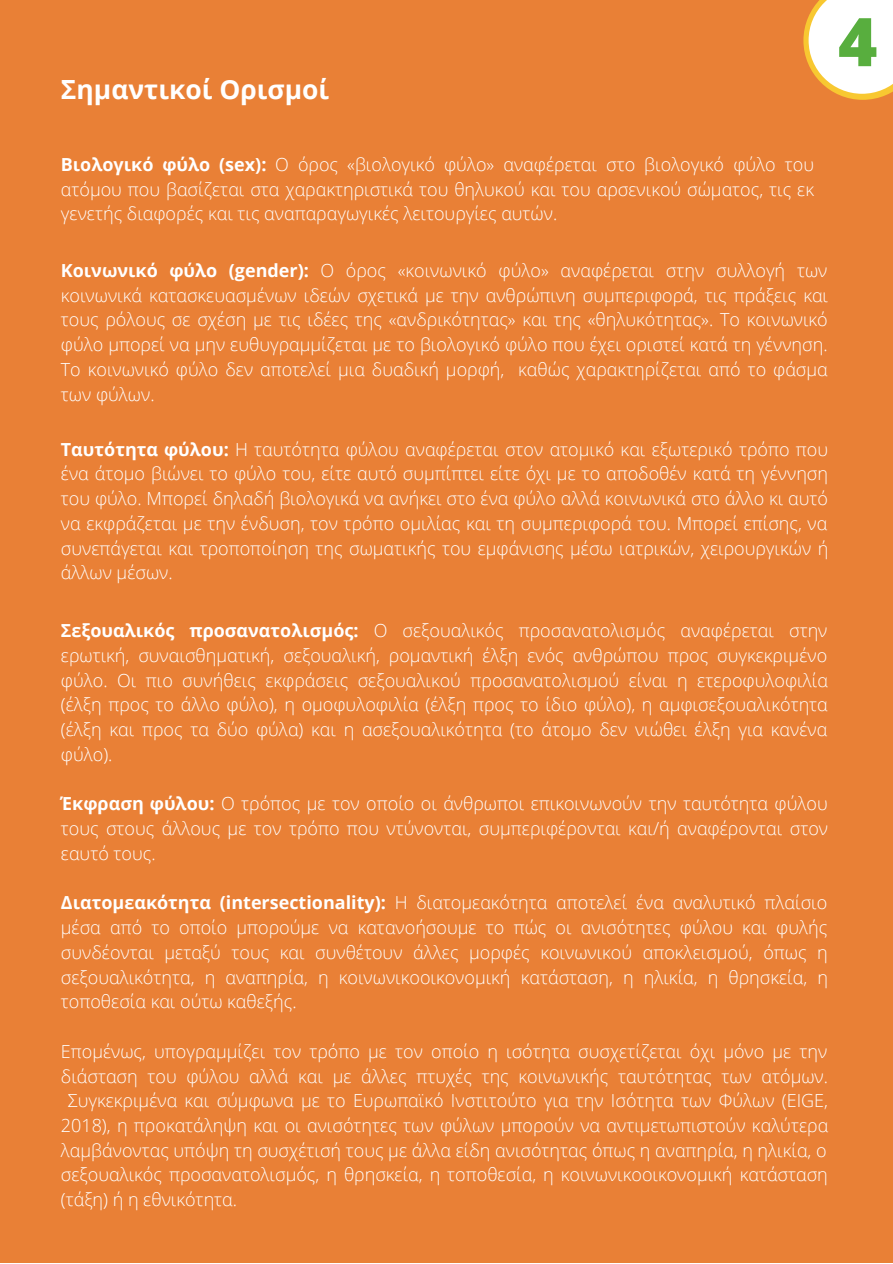
<style>
.page{position:relative;width:893px;height:1264px;background:#fff}
.page>*{position:absolute;margin:0;border:0;box-sizing:border-box;transform-origin:0 0}
.t1{font:800 67.2px "Open Sans";color:#58ae3e}
.t2{font:700 26.4px "Open Sans";color:#fff}
.t3{font:300 18px/24.8px "Open Sans";color:#fff;text-align:justify}
.s1{font-weight:700}
</style>
<div class="page">
<div style="left:0;top:0;width:892px;height:1262px;background:#e98036"></div>
<svg style="left:803px;top:0;width:89px;height:100px;background:#fbe9d1"></svg>
<h2 class="t2" style="left:61px;top:71px;width:270px">Σημαντικοί Ορισμοί</h2>
<h1 class="t1" style="left:838px;top:-6px;width:41px">4</h1>
<p class="t3" style="left:61px;top:151px;width:754px"><span class="s1">Βιολογικό φύλο (sex):</span> Ο όρος «βιολογικό φύλο» αναφέρεται στο βιολογικό φύλο του ατόμου που βασίζεται στα χαρακτηριστικά του θηλυκού και του αρσενικού σώματος, τις εκ γενετής διαφορές και τις αναπαραγωγικές λειτουργίες αυτών.</p>
<p class="t3" style="left:61px;top:257px;width:768px"><span class="s1">Κοινωνικό φύλο (gender):</span> Ο όρος «κοινωνικό φύλο» αναφέρεται στην συλλογή των κοινωνικά κατασκευασμένων ιδεών σχετικά με την ανθρώπινη συμπεριφορά, τις πράξεις και τους ρόλους σε σχέση με τις ιδέες της «ανδρικότητας» και της «θηλυκότητας». Το κοινωνικό φύλο μπορεί να μην ευθυγραμμίζεται με το βιολογικό φύλο που έχει οριστεί κατά τη γέννηση.<br>Το κοινωνικό φύλο δεν αποτελεί μια δυαδική μορφή, καθώς χαρακτηρίζεται από το φάσμα των φύλων.</p>
<p class="t3" style="left:61px;top:436px;width:768px"><span class="s1">Ταυτότητα φύλου:</span> Η ταυτότητα φύλου αναφέρεται στον ατομικό και εξωτερικό τρόπο που ένα άτομο βιώνει το φύλο του, είτε αυτό συμπίπτει είτε όχι με το αποδοθέν κατά τη γέννηση του φύλο. Μπορεί δηλαδή βιολογικά να ανήκει στο ένα φύλο αλλά κοινωνικά στο άλλο κι αυτό να εκφράζεται με την ένδυση, τον τρόπο ομιλίας και τη συμπεριφορά του. Μπορεί επίσης, να συνεπάγεται και τροποποίηση της σωματικής του εμφάνισης μέσω ιατρικών, χειρουργικών ή άλλων μέσων.</p>
<p class="t3" style="left:61px;top:617px;width:768px"><span class="s1">Σεξουαλικός προσανατολισμός:</span> O σεξουαλικός προσανατολισμός αναφέρεται στην ερωτική, συναισθηματική, σεξουαλική, ρομαντική έλξη ενός ανθρώπου προς συγκεκριμένο φύλο. Οι πιο συνήθεις εκφράσεις σεξουαλικού προσανατολισμού είναι η ετεροφυλοφιλία (έλξη προς το άλλο φύλο), η ομοφυλοφιλία (έλξη προς το ίδιο φύλο), η αμφισεξουαλικότητα (έλξη και προς τα δύο φύλα) και η ασεξουαλικότητα (το άτομο δεν νιώθει έλξη για κανένα φύλο).</p>
<p class="t3" style="left:61px;top:791px;width:768px"><span class="s1">Έκφραση φύλου:</span> Ο τρόπος με τον οποίο οι άνθρωποι επικοινωνούν την ταυτότητα φύλου τους στους άλλους με τον τρόπο που ντύνονται, συμπεριφέρονται και/ή αναφέρονται στον εαυτό τους.</p>
<p class="t3" style="left:61px;top:890px;width:768px"><span class="s1">Διατομεακότητα (intersectionality):</span> H διατομεακότητα αποτελεί ένα αναλυτικό πλαίσιο μέσα από το οποίο μπορούμε να κατανοήσουμε το πώς οι ανισότητες φύλου και φυλής συνδέονται μεταξύ τους και συνθέτουν άλλες μορφές κοινωνικού αποκλεισμού, όπως η σεξουαλικότητα, η αναπηρία, η κοινωνικοοικονομική κατάσταση, η ηλικία, η θρησκεία, η τοποθεσία και ούτω καθεξής.</p>
<p class="t3" style="left:61px;top:1038px;width:768px">Επομένως, υπογραμμίζει τον τρόπο με τον οποίο η ισότητα συσχετίζεται όχι μόνο με την</p>
<p class="t3" style="left:61px;top:1063px;width:768px">διάσταση του φύλου αλλά και με άλλες πτυχές της κοινωνικής ταυτότητας των ατόμων.</p>
<p class="t3" style="left:68px;top:1087px;width:761px">Συγκεκριμένα και σύμφωνα με το Ευρωπαϊκό Ινστιτούτο για την Ισότητα των Φύλων (EIGE,</p>
<p class="t3" style="left:61px;top:1112px;width:768px">2018), η προκατάληψη και οι ανισότητες των φύλων μπορούν να αντιμετωπιστούν καλύτερα</p>
<p class="t3" style="left:61px;top:1137px;width:767px">λαμβάνοντας υπόψη τη συσχέτισή τους με άλλα είδη ανισότητας όπως η αναπηρία, η ηλικία, ο</p>
<p class="t3" style="left:61px;top:1162px;width:768px">σεξουαλικός προσανατολισμός, η θρησκεία, η τοποθεσία, η κοινωνικοοικονομική κατάσταση</p>
<p class="t3" style="left:61px;top:1186px;width:178px">(τάξη) ή η εθνικότητα.</p>
</div>
